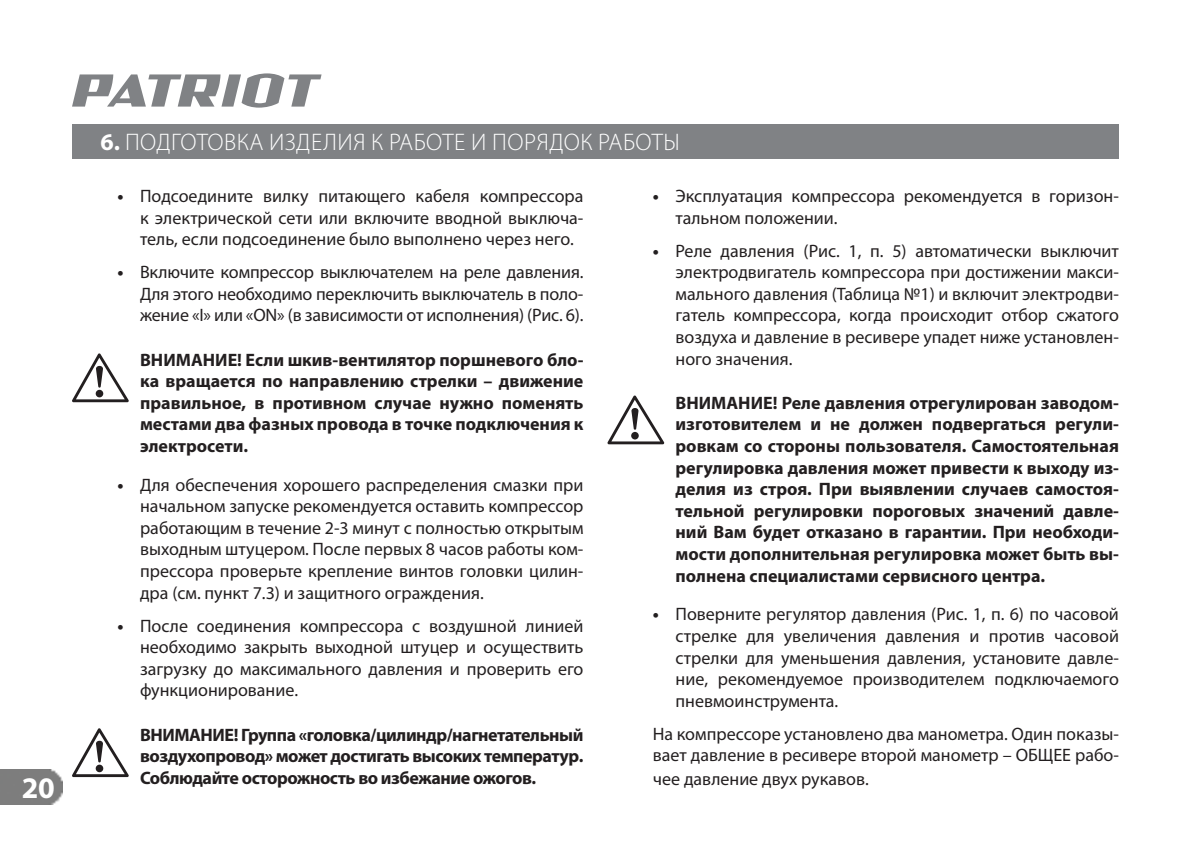
<style>
.page{position:relative;width:1191px;height:842px;background:#fff}
.page>*{position:absolute;margin:0;border:0;box-sizing:border-box;transform-origin:0 0}
.t1{font:700 30px "Myriad Pro";color:#fff}
.t2{font:300 24px "Myriad Pro";letter-spacing:.02em;color:#fff}
.t3{font:18px/21.6px "Myriad Pro";color:#231f20;text-align:justify}
.t4{font:700 18px/21.6px "Myriad Pro";letter-spacing:-.005em;color:#231f20;text-align:justify}
.s1{font-weight:700}
</style>
<div class="page">
<div style="left:72px;top:124px;width:1047px;height:34px;background:#808285"></div>
<div style="left:0;top:770px;width:62px;height:35px;background:#7d7d7d"></div>
<svg style="left:72px;top:73px;width:249px;height:35px"></svg>
<svg style="left:72px;top:353px;width:57px;height:49px"></svg>
<svg style="left:72px;top:728px;width:57px;height:49px"></svg>
<svg style="left:607px;top:395px;width:57px;height:49px"></svg>
<h1 class="t1" style="left:22px;top:773px;width:35px">20</h1>
<h2 class="t2" style="left:100px;top:131px;width:581px"><span class="s1">6.</span> ПОДГОТОВКА ИЗДЕЛИЯ К РАБОТЕ И ПОРЯДОК РАБОТЫ</h2>
<p class="t3" style="left:140px;top:186px;width:445px;text-indent:-23px"><span class="s1">•</span> Подсоедините вилку питающего кабеля компрессора к электрической сети или включите вводной выключа&shy;тель, если подсоединение было выполнено через него.</p>
<p class="t3" style="left:140px;top:262px;width:445px;text-indent:-23px"><span class="s1">•</span> Включите компрессор выключателем на реле давления.<br>Для этого необходимо переключить выключатель в поло&shy;жение «I» или «ON» (в зависимости от исполнения) (Рис. 6).</p>
<p class="t4" style="left:140px;top:349px;width:445px">ВНИМАНИЕ! Если шкив-вентилятор поршневого бло&shy;ка вращается по направлению стрелки – движение правильное, в противном случае нужно поменять местами два фазных провода в точке подключения к электросети.</p>
<p class="t3" style="left:140px;top:474px;width:445px;text-indent:-23px"><span class="s1">•</span> Для обеспечения хорошего распределения смазки при начальном запуске рекомендуется оставить компрессор работающим в течение 2-3 минут с полностью открытым выходным штуцером. После первых 8 часов работы ком&shy;прессора проверьте крепление винтов головки цилин&shy;дра (см. пункт 7.3) и защитного ограждения.</p>
<p class="t3" style="left:140px;top:615px;width:445px;text-indent:-23px"><span class="s1">•</span> После соединения компрессора с воздушной линией необходимо закрыть выходной штуцер и осуществить загрузку до максимального давления и проверить его функционирование.</p>
<p class="t4" style="left:140px;top:724px;width:445px">ВНИМАНИЕ! Группа «головка/цилиндр/нагнетательный воздухопровод» может достигать высоких температур.<br>Соблюдайте осторожность во избежание ожогов.</p>
<p class="t3" style="left:675px;top:186px;width:445px;text-indent:-23px"><span class="s1">•</span> Эксплуатация компрессора рекомендуется в горизон&shy;тальном положении.</p>
<p class="t3" style="left:675px;top:240px;width:445px;text-indent:-23px"><span class="s1">•</span> Реле давления (Рис. 1, п. 5) автоматически выключит электродвигатель компрессора при достижении макси&shy;мального давления (Таблица №1) и включит электродви&shy;гатель компрессора, когда происходит отбор сжатого воздуха и давление в ресивере упадет ниже установлен&shy;ного значения.</p>
<p class="t4" style="left:675px;top:393px;width:445px">ВНИМАНИЕ! Реле давления отрегулирован заводом&shy;изготовителем и не должен подвергаться регули&shy;ровкам со стороны пользователя. Самостоятельная регулировка давления может привести к выходу из&shy;делия из строя. При выявлении случаев самостоя&shy;тельной регулировки пороговых значений давле&shy;ний Вам будет отказано в гарантии. При необходи&shy;мости дополнительная регулировка может быть вы&shy;полнена специалистами сервисного центра.</p>
<p class="t3" style="left:675px;top:604px;width:445px;text-indent:-23px"><span class="s1">•</span> Поверните регулятор давления (Рис. 1, п. 6) по часовой стрелке для увеличения давления и против часовой стрелки для уменьшения давления, установите давле&shy;ние, рекомендуемое производителем подключаемого пневмоинструмента.</p>
<p class="t3" style="left:653px;top:723px;width:467px">На компрессоре установлено два манометра. Один показы&shy;вает давление в ресивере второй манометр – ОБЩЕЕ рабо-</p>
<p class="t3" style="left:653px;top:769px;width:217px">чее давление двух рукавов.</p>
</div>
